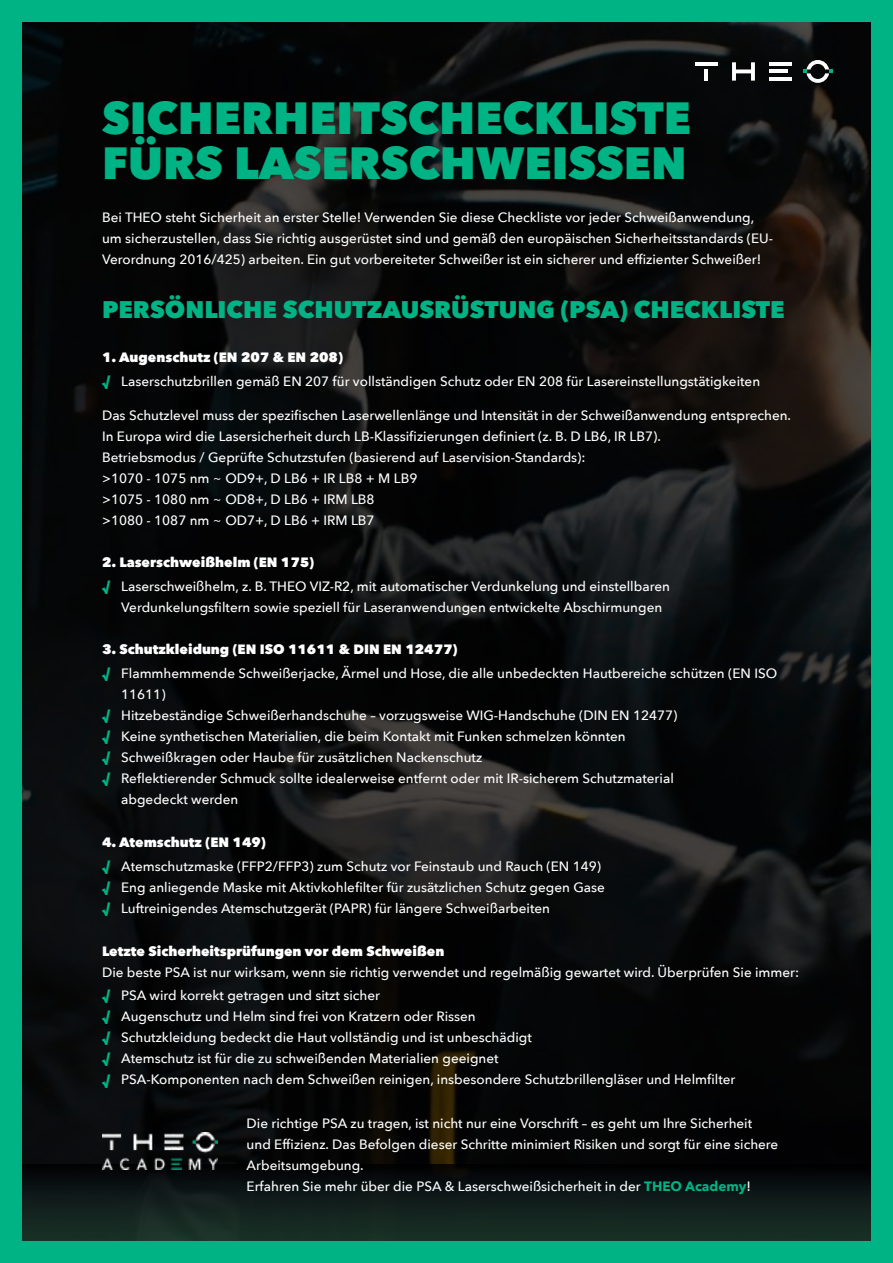
<style>
.page{position:relative;width:893px;height:1263px;background:#00b385}
.page>*{position:absolute;margin:0;border:0;box-sizing:border-box;transform-origin:0 0}
.t1{font:800 45px/45px "Avenir Next";color:#00b385}
.t2{font:800 24px "Avenir Next";color:#00b385}
.t3{font:500 13.5px/21px "Avenir Next";color:#fff}
.t4{font:800 13.5px "Avenir Next";color:#fff}
.t5{font:800 13.5px/21px "Avenir Next";color:#00b385;text-align:justify}
.s1{font-weight:400}
.s2{font-weight:700;color:#00b385}
</style>
<div class="page">
<img style="left:22px;top:22px;width:849px;height:1142px">
<div style="left:22px;top:1164px;width:849px;height:77px;background:linear-gradient(to bottom,#030207,#1b352a)"></div>
<hr style="left:769px;top:69px;width:18px;height:4px;background:#fff">
<hr style="left:769px;top:62px;width:23px;height:4px;background:#fff">
<hr style="left:769px;top:77px;width:23px;height:4px;background:#fff">
<hr style="left:695px;top:62px;width:23px;height:4px;background:#fff">
<hr style="left:704px;top:69px;width:4px;height:12px;background:#fff">
<svg style="left:732px;top:62px;width:23px;height:19px"></svg>
<svg style="left:803px;top:60px;width:30px;height:23px"></svg>
<img style="left:102px;top:1133px;width:116px;height:36px">
<h1 class="t1" style="left:102px;top:95px;width:590px">SICHERHEITSCHECKLISTE<br>FÜRS LASERSCHWEISSEN</h1>
<p class="t3" style="left:102px;top:208px;width:673px">Bei THEO steht Sicherheit an erster Stelle! Verwenden Sie diese Checkliste vor jeder Schweißanwendung, um sicherzustellen, dass Sie richtig ausgerüstet sind und gemäß den europäischen Sicherheitsstandards (EU-<br>Verordnung 2016/425) arbeiten. Ein gut vorbereiteter Schweißer ist ein sicherer und effizienter Schweißer!</p>
<h2 class="t2" style="left:102px;top:295px;width:684px">PERSÖNLICHE SCHUTZAUSRÜSTUNG (PSA) CHECKLISTE</h2>
<p class="t4" style="left:102px;top:349px;width:242px">1. Augenschutz (EN 207 &amp; EN 208)</p>
<p class="t3" style="left:121px;top:371px;width:640px">Laserschutzbrillen gemäß EN 207 für vollständigen Schutz oder EN 208 für Lasereinstellungstätigkeiten</p>
<p class="t3" style="left:102px;top:404px;width:691px">Das Schutzlevel muss der spezifischen Laserwellenlänge und Intensität in der Schweißanwendung entsprechen.<br>In Europa wird die Lasersicherheit durch LB-Klassifizierungen definiert (z. B. D LB6, IR LB7).<br>Betriebsmodus / Geprüfte Schutzstufen (basierend auf Laservision-Standards):<br>&gt;1070 - 1075 nm <span class="s1">~</span> OD9+, D LB6 + IR LB8 + M LB9<br>&gt;1075 - 1080 nm <span class="s1">~</span> OD8+, D LB6 + IRM LB8<br>&gt;1080 - 1087 nm <span class="s1">~</span> OD7+, D LB6 + IRM LB7</p>
<p class="t4" style="left:102px;top:554px;width:214px">2. Laserschweißhelm (EN 175)</p>
<p class="t3" style="left:121px;top:575px;width:550px">Laserschweißhelm, z. B. THEO VIZ-R2, mit automatischer Verdunkelung und einstellbaren<br>Verdunkelungsfiltern sowie speziell für Laseranwendungen entwickelte Abschirmungen</p>
<p class="t4" style="left:102px;top:641px;width:357px">3. Schutzkleidung (EN ISO 11611 &amp; DIN EN 12477)</p>
<p class="t3" style="left:121px;top:662px;width:657px">Flammhemmende Schweißerjacke, Ärmel und Hose, die alle unbedeckten Hautbereiche schützen (EN ISO 11611)<br>Hitzebeständige Schweißerhandschuhe – vorzugsweise WIG-Handschuhe (DIN EN 12477)<br>Keine synthetischen Materialien, die beim Kontakt mit Funken schmelzen könnten<br>Schweißkragen oder Haube für zusätzlichen Nackenschutz<br>Reflektierender Schmuck sollte idealerweise entfernt oder mit IR-sicherem Schutzmaterial<br>abgedeckt werden</p>
<p class="t4" style="left:102px;top:834px;width:165px">4. Atemschutz (EN 149)</p>
<p class="t3" style="left:121px;top:855px;width:485px">Atemschutzmaske (FFP2/FFP3) zum Schutz vor Feinstaub und Rauch (EN 149)<br>Eng anliegende Maske mit Aktivkohlefilter für zusätzlichen Schutz gegen Gase<br>Luftreinigendes Atemschutzgerät (PAPR) für längere Schweißarbeiten</p>
<p class="t4" style="left:102px;top:943px;width:344px">Letzte Sicherheitsprüfungen vor dem Schweißen</p>
<p class="t3" style="left:121px;top:960px;width:680px;line-height:23.4px;text-indent:-19px">Die beste PSA ist nur wirksam, wenn sie richtig verwendet und regelmäßig gewartet wird. Überprüfen Sie immer:<br>PSA wird korrekt getragen und sitzt sicher</p>
<p class="t3" style="left:121px;top:1006px;width:616px">Augenschutz und Helm sind frei von Kratzern oder Rissen<br>Schutzkleidung bedeckt die Haut vollständig und ist unbeschädigt<br>Atemschutz ist für die zu schweißenden Materialien geeignet<br>PSA-Komponenten nach dem Schweißen reinigen, insbesondere Schutzbrillengläser und Helmfilter</p>
<p class="t3" style="left:247px;top:1112px;width:533px">Die richtige PSA zu tragen, ist nicht nur eine Vorschrift – es geht um Ihre Sicherheit und Effizienz. Das Befolgen dieser Schritte minimiert Risiken und sorgt für eine sichere Arbeitsumgebung.<br>Erfahren Sie mehr über die PSA &amp; Laserschweißsicherheit in der <span class="s2">THEO Academy</span>!</p>
<p class="t5" style="left:102px;top:370px;width:10px">√</p>
<p class="t5" style="left:102px;top:575px;width:10px">√</p>
<p class="t5" style="left:102px;top:662px;width:10px">√</p>
<p class="t5" style="left:102px;top:704px;width:10px">√ √ √ √</p>
<p class="t5" style="left:102px;top:855px;width:10px">√ √ √</p>
<p class="t5" style="left:102px;top:985px;width:10px">√ √ √ √ √</p>
</div>
